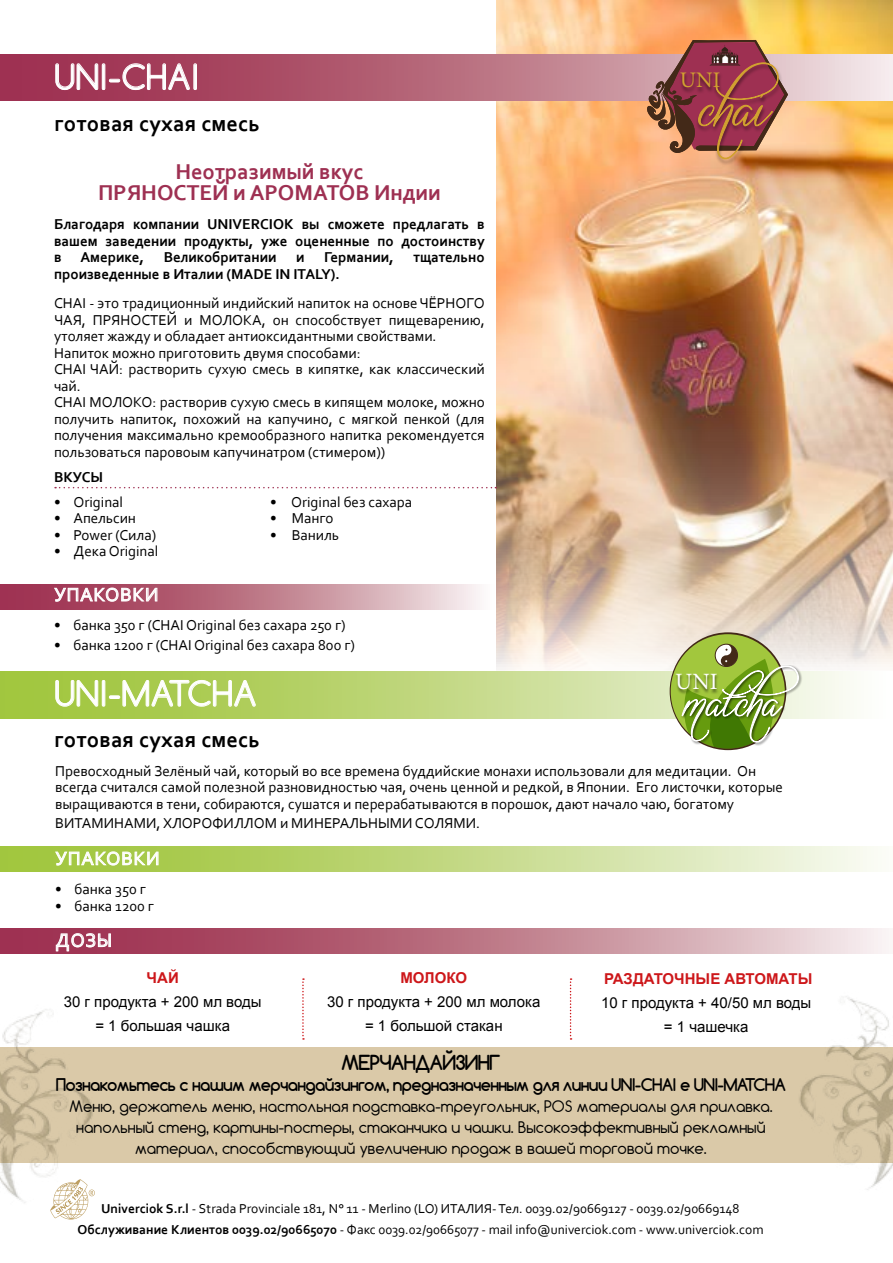
<style>
.page{position:relative;width:893px;height:1263px;background:#fff}
.page>*{position:absolute;margin:0;border:0;box-sizing:border-box;transform-origin:0 0}
.t1{font:63.15px "Quickier Demo";color:#fff}
.t2{font:33px "Comfortaa";letter-spacing:.02em;color:#fff}
.t3{font:23.4px "Minion Pro";color:#fff}
.t4{font:700 22.5px/20.7px "Corbel";color:#9e3052;text-align:center}
.t5{font:700 22.5px "Corbel";letter-spacing:.01em;color:#000}
.t6{font:22.2px "Minion Pro";color:#d1a130}
.t7{font:19.5px "Corbel";letter-spacing:.04em;color:#fff}
.t8{font:700 19.5px "Comfortaa";letter-spacing:-.04em;color:#000}
.t9{font:700 16.5px "Comfortaa";letter-spacing:-.04em;color:#000}
.t10{font:15px/16.5px "Corbel";color:#000}
.t11{font:15px/21px "Comfortaa";color:#000;text-align:center}
.t12{font:700 15px/16.5px "Corbel";color:#000;text-align:justify}
.t13{font:15px/23.7px "Arial";color:#000;text-align:center}
.t14{font:700 15px "Arial";color:#cd171a}
.t15{font:13.5px/20.7px "Corbel";color:#000;text-align:center}
.s1{font-weight:700}
</style>
<div class="page">
<svg style="left:0;top:584px;width:480px;height:26px;background:#c38493"></svg>
<div style="left:0;top:1047px;width:893px;height:116px;background:#dac9a8"></div>
<img style="left:0;top:1009px;width:93px;height:194px">
<img style="left:799px;top:996px;width:94px;height:194px">
<img style="left:496px;top:0;width:397px;height:672px">
<svg style="left:0;top:54px;width:893px;height:46px;background:#bb7385"></svg>
<svg style="left:0;top:672px;width:854px;height:46px;background:#c2d884"></svg>
<svg style="left:0;top:928px;width:889px;height:26px;background:#c07d8d"></svg>
<svg style="left:0;top:846px;width:878px;height:26px;background:#c7db8d"></svg>
<svg style="left:55px;top:487px;width:441px;height:1px"></svg>
<svg style="left:647px;top:40px;width:141px;height:125px;background:#ab6257"></svg>
<div style="left:671px;top:634px;width:114px;height:114px;background:#a2c73d;border-radius:50%"></div>
<div style="left:674px;top:673px;width:46px;height:22px;background:#000;opacity:.58"></div>
<div style="left:681px;top:665px;width:122px;height:81px;background:#000;opacity:.7"></div>
<svg style="left:681px;top:644px;width:118px;height:107px"></svg>
<svg style="left:50px;top:1179px;width:45px;height:40px"></svg>
<svg style="left:55px;top:63px;width:142px;height:29px;background:#b35e76"></svg>
<svg style="left:54px;top:587px;width:104px;height:15px;background:#c58596"></svg>
<svg style="left:55px;top:680px;width:201px;height:29px;background:#b8d36e"></svg>
<svg style="left:55px;top:850px;width:104px;height:16px;background:#c2d982"></svg>
<svg style="left:56px;top:933px;width:55px;height:18px"></svg>
<svg style="left:302px;top:978px;width:2px;height:62px"></svg>
<svg style="left:570px;top:978px;width:2px;height:62px"></svg>
<h2 class="t2" style="left:55px;top:56px;width:146px">UNI-CHAI</h2>
<h3 class="t5" style="left:55px;top:109px;width:207px">готовая сухая смесь</h3>
<h3 class="t4" style="left:98px;top:161px;width:344px">Неотразимый вкус<br>ПРЯНОСТЕЙ и АРОМАТОВ Индии</h3>
<p class="t12" style="left:54px;top:216px;width:432px">Благодаря компании UNIVERCIOK вы сможете предлагать в вашем заведении продукты, уже оцененные по достоинству в</p>
<h3 class="t6" style="left:680px;top:65px;width:42px">UNI</h3>
<p class="t12" style="left:80px;top:249px;width:65px">Америке,</p>
<p class="t12" style="left:164px;top:249px;width:114px">Великобритании</p>
<p class="t12" style="left:296px;top:249px;width:10px">и</p>
<p class="t12" style="left:324px;top:249px;width:71px">Германии,</p>
<p class="t12" style="left:414px;top:249px;width:73px">тщательно</p>
<p class="t12" style="left:54px;top:265px;width:287px">произведенные в Италии (MADE IN ITALY).</p>
<p class="t10" style="left:54px;top:295px;width:432px">CHAI - это традиционный индийский напиток на основе ЧЁРНОГО ЧАЯ, ПРЯНОСТЕЙ и МОЛОКА, он способствует пищеварению, утоляет жажду и обладает антиоксидантными свойствами.<br>Напиток можно приготовить двумя способами:<br>CHAI ЧАЙ: растворить сухую смесь в кипятке, как классический чай.<br>CHAI МОЛОКО: растворив сухую смесь в кипящем молоке, можно получить напиток, похожий на капучино, с мягкой пенкой (для получения максимально кремообразного напитка рекомендуется пользоваться паровоым капучинатром (стимером))</p>
<p class="t12" style="left:54px;top:468px;width:51px">ВКУСЫ</p>
<p class="t10" style="left:54px;top:493px;width:71px">• Original</p>
<p class="t10" style="left:270px;top:493px;width:144px">• Original без сахара</p>
<p class="t10" style="left:54px;top:510px;width:83px">• Апельсин</p>
<p class="t10" style="left:270px;top:510px;width:65px">• Манго</p>
<p class="t10" style="left:54px;top:526px;width:104px">• Power (Сила)</p>
<p class="t10" style="left:270px;top:526px;width:71px">• Ваниль</p>
<p class="t10" style="left:54px;top:543px;width:106px">• Дека Original</p>
<h3 class="t7" style="left:54px;top:582px;width:106px">УПАКОВКИ</h3>
<p class="t10" style="left:54px;top:617px;width:293px">• банка 350 г (CHAI Original без сахара 250 г)</p>
<p class="t10" style="left:54px;top:636px;width:303px">• банка 1200 г (CHAI Original без сахара 800 г)</p>
<h2 class="t2" style="left:55px;top:673px;width:203px">UNI-MATCHA</h2>
<h3 class="t5" style="left:55px;top:726px;width:207px">готовая сухая смесь</h3>
<p class="t10" style="left:55px;top:762px;width:729px">Превосходный Зелёный чай, который во все времена буддийские монахи использовали для медитации. Он всегда считался самой полезной разновидностью чая, очень ценной и редкой, в Японии. Его листочки, которые выращиваются в тени, собираются, сушатся и перерабатываются в порошок, дают начало чаю, богатому</p>
<p class="t10" style="left:55px;top:814px;width:427px">ВИТАМИНАМИ, ХЛОРОФИЛЛОМ и МИНЕРАЛЬНЫМИ СОЛЯМИ.</p>
<h3 class="t7" style="left:55px;top:846px;width:106px">УПАКОВКИ</h3>
<p class="t10" style="left:55px;top:880px;width:92px">• банка 350 г</p>
<p class="t10" style="left:55px;top:897px;width:100px">• банка 1200 г</p>
<h3 class="t7" style="left:55px;top:928px;width:58px">ДOЗЫ</h3>
<h1 class="t1" style="left:685px;top:657px;width:118px">matcha</h1>
<h3 class="t3" style="left:675px;top:665px;width:44px">UNI</h3>
<p class="t14" style="left:147px;top:968px;width:34px">ЧАЙ</p>
<p class="t13" style="left:64px;top:990px;width:199px">30 г продукта + 200 мл воды = 1 большая чашка</p>
<p class="t14" style="left:400px;top:968px;width:68px">МОЛОКО</p>
<p class="t13" style="left:327px;top:990px;width:215px">30 г продукта + 200 мл молока = 1 большой стакан</p>
<p class="t14" style="left:604px;top:969px;width:210px">РАЗДАТОЧНЫЕ АВТОМАТЫ</p>
<p class="t13" style="left:601px;top:991px;width:212px">10 г продукта + 40/50 мл воды = 1 чашечка</p>
<h3 class="t8" style="left:341px;top:1050px;width:161px">МЕРЧАНДАЙЗИНГ</h3>
<p class="t9" style="left:56px;top:1074px;width:732px">Познакомьтесь с нашим мерчандайзингом, предназначенным для линии UNI-CHAI e UNI-MATCHA</p>
<p class="t11" style="left:69px;top:1095px;width:705px">Меню, держатель меню, настольная подставка-треугольник, POS материалы для прилавка. напольный стенд, картины-постеры, стаканчика и чашки. Высокоэффективный рекламный материал, способствующий увеличению продаж в вашей торговой точке.</p>
<p class="t15" style="left:77px;top:1198px;width:688px"><span class="s1">Univerciok S.r.l</span> - Strada Provinciale 181, N° 11 - Merlino (LO) ИТАЛИЯ- Тел. 0039.02/90669127 - 0039.02/90669148<br><span class="s1">Обслуживание Клиентов 0039.02/90665070</span> - Факс 0039.02/90665077 - mail info@univerciok.com - www.univerciok.com</p>
</div>
